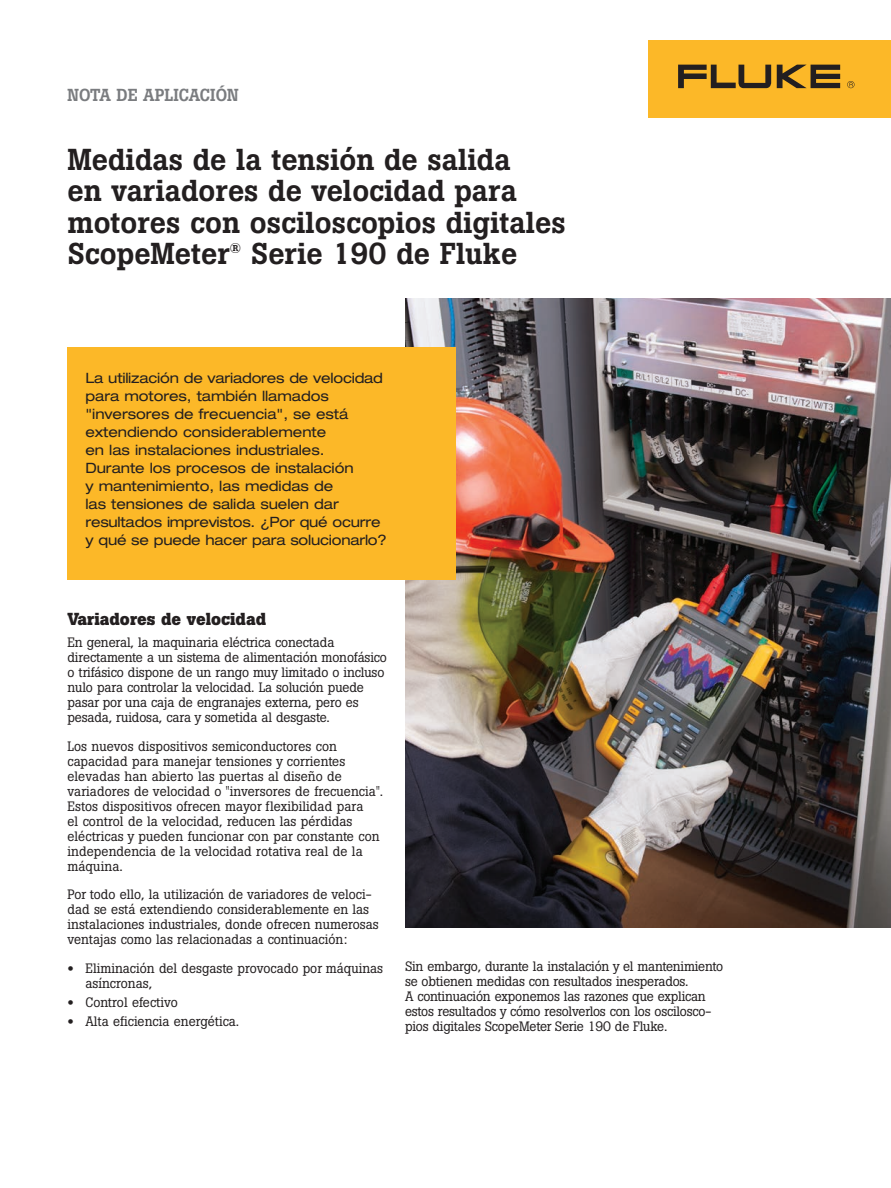
<style>
.page{position:relative;width:891px;height:1188px;background:#fff}
.page>*{position:absolute;margin:0;border:0;box-sizing:border-box;transform-origin:0 0}
.t1{font:500 30px/31.5px "Boton Pro";color:#231f20}
.t2{font:700 17.25px "Boton Pro";color:#231f20}
.t3{font:500 17.25px "Boton Pro";color:#7a7c7f}
.t4{font:expanded 14.25px/18px "Helvetica Neue LT Pro";letter-spacing:-.005em;color:#231f20}
.t5{font:13.5px/15px "Boton Pro";color:#231f20}
.s1{font-family:"Helvetica Neue LT Std";font-weight:700;font-stretch:expanded;font-size:12.75px}
</style>
<div class="page">
<img style="left:405px;top:298px;width:486px;height:629px">
<div style="left:648px;top:40px;width:243px;height:78px;background:#fcb828"></div>
<svg style="left:777px;top:65px;width:63px;height:23px"></svg>
<svg style="left:678px;top:65px;width:93px;height:23px"></svg>
<svg style="left:847px;top:81px;width:8px;height:7px"></svg>
<div style="left:68px;top:347px;width:388px;height:233px;background:#fcb828"></div>
<p class="t3" style="left:68px;top:84px;width:173px">NOTA DE APLICACIÓN</p>
<h1 class="t1" style="left:68px;top:144px;width:500px">Medidas de la tensión de salida<br>en variadores de velocidad para motores con osciloscopios digitales<br>ScopeMeter<sup>®</sup> Serie 190 de Fluke</h1>
<p class="t4" style="left:86px;top:369px;width:303px">La utilización de variadores de velocidad para motores, también llamados "inversores de frecuencia", se está extendiendo considerablemente<br>en las instalaciones industriales.<br>Durante los procesos de instalación<br>y mantenimiento, las medidas de<br>las tensiones de salida suelen dar resultados imprevistos. ¿Por qué ocurre y qué se puede hacer para solucionarlo?</p>
<p class="t2" style="left:68px;top:608px;width:200px">Variadores de velocidad</p>
<p class="t5" style="left:68px;top:635px;width:321px">En general, la maquinaria eléctrica conectada directamente a un sistema de alimentación monofásico o trifásico dispone de un rango muy limitado o incluso nulo para controlar la velocidad. La solución puede pasar por una caja de engranajes externa, pero es pesada, ruidosa, cara y sometida al desgaste.</p>
<p class="t5" style="left:68px;top:738px;width:317px">Los nuevos dispositivos semiconductores con capacidad para manejar tensiones y corrientes elevadas han abierto las puertas al diseño de variadores de velocidad o "inversores de frecuencia".<br>Estos dispositivos ofrecen mayor flexibilidad para<br>el control de la velocidad, reducen las pérdidas eléctricas y pueden funcionar con par constante con independencia de la velocidad rotativa real de la máquina.</p>
<p class="t5" style="left:68px;top:887px;width:313px">Por todo ello, la utilización de variadores de veloci&shy;dad se está extendiendo considerablemente en las instalaciones industriales, donde ofrecen numerosas ventajas como las relacionadas a continuación:</p>
<p class="t5" style="left:85px;top:961px;width:299px;text-indent:-18px"><span class="s1">•</span> Eliminación del desgaste provocado por máquinas asíncronas,</p>
<p class="t5" style="left:68px;top:995px;width:112px"><span class="s1">•</span> Control efectivo</p>
<p class="t5" style="left:68px;top:1014px;width:173px"><span class="s1">•</span> Alta eficiencia energética.</p>
<p class="t5" style="left:405px;top:959px;width:320px">Sin embargo, durante la instalación y el mantenimiento se obtienen medidas con resultados inesperados.<br>A continuación exponemos las razones que explican estos resultados y cómo resolverlos con los oscilosco&shy;pios digitales ScopeMeter Serie 190 de Fluke.</p>
</div>
